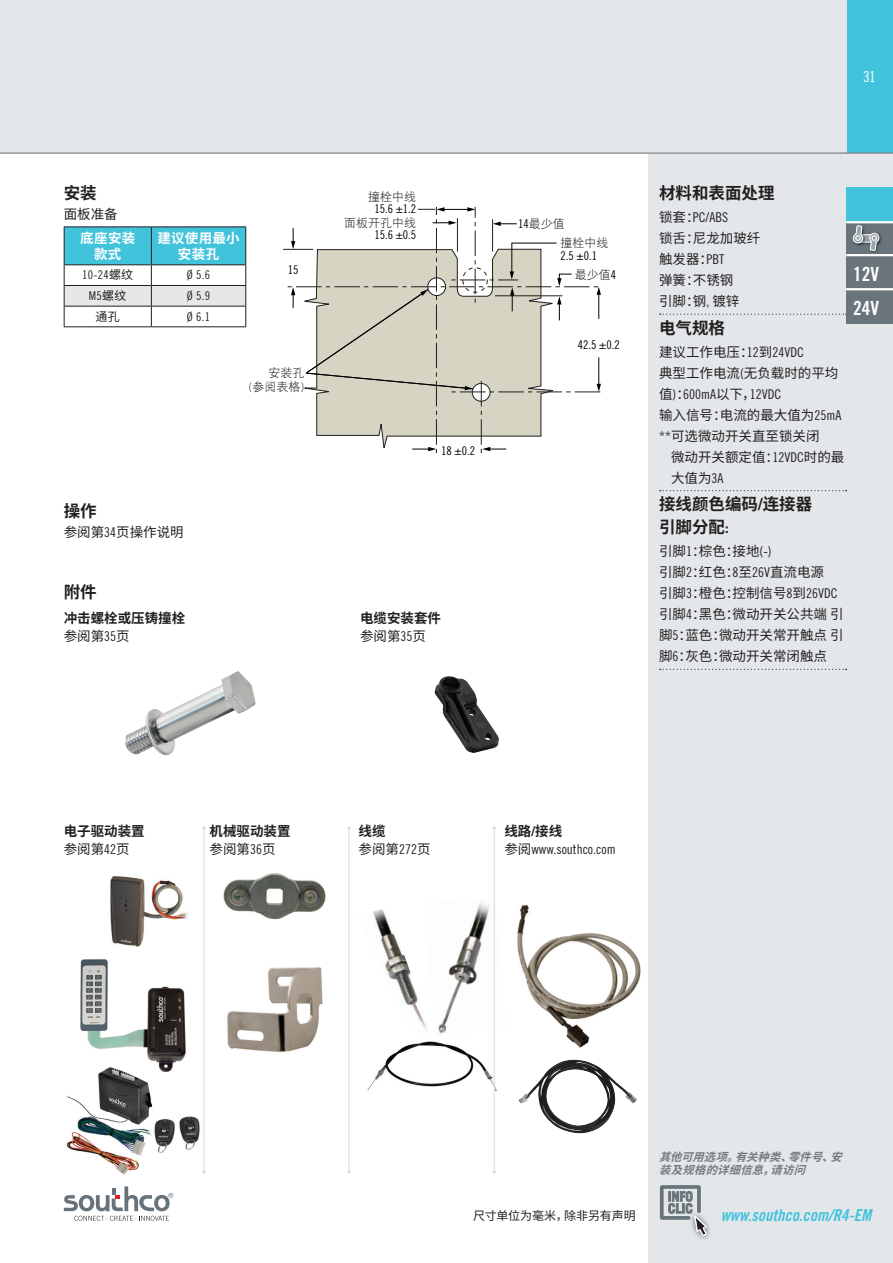
<style>
.page{position:relative;width:893px;height:1263px;background:#fff}
.page>*{position:absolute;margin:0;border:0;box-sizing:border-box;transform-origin:0 0}
.TG20_9-10_8_prod_tit{font:19.5px "Trade Gothic LT Std Bd Cn 20";color:#fff}
.M_F_sub_heads{font:700 16.5px "Noto Sans CJ Ksc";color:#231f20}
.web{font:16.5px "Trade Gothic LT Std Bd Cn 20 Obl";color:#42c3dc}
.TG20_11-13_general_t{font:700 16.5px "Noto Sans CJ Ksc";color:#231f20}
.t1{font:15px "Trade Gothic LT Std Cn 18";color:#fff}
.M_F_left-rule{font:13.5px/21px "Noto Sans CJ Ksc";color:#231f20}
.TG18_9-10_8_prod_des{font:13.5px "Noto Sans CJ Ksc";color:#231f20}
.TG20_9-10_8_prod_tit-2{font:700 13.5px "Noto Sans CJ Ksc";color:#231f20}
.TG18_9-10_8_prod_des-2{font:13.5px "Trade Gothic LT Std Cn 18";color:#231f20}
.M_F_left-rule-2{font:13.5px "Trade Gothic LT Std Cn 18";color:#231f20}
.TABLE_head_white_TG2{font:700 13.5px/16.2px "Noto Sans CJ Ksc";letter-spacing:.025em;color:#fff;text-align:center}
.TG18_9-10_8_prod_des-3{font:700 13.5px/18px "Noto Sans CJ Ksc";color:#231f20}
.t2{font:12px/12.9px "Trade Gothic Cond Eighteen";color:#000}
.TABLE_TG18_8auto{font:12px "Trade Gothic LT Std Cn 18";color:#231f20}
.t3{font:12px/13.5px "DFP Hei W3";color:#1d1d1b;text-align:right}
.TABLE_TG18_8auto-2{font:12px "Noto Sans CJ Ksc";letter-spacing:-.01em;color:#231f20}
.t4{font:italic 700 11.25px/13.5px "Noto Sans CJ Ksc";color:#787a7d}
.s1{font-family:"Noto Sans CJ Ksc"}
.s2{font-family:"Trade Gothic LT Std Cn 18"}
.s3{font-family:"DFP Hei W3";color:#1d1d1b}
.s4{font-family:"Trade Gothic Cond Eighteen";color:#000}
.s5{font-family:"Trade Gothic LT Std Bd Cn 20";font-weight:400}
.s6{font-weight:400}
.s7{font-family:"Trade Gothic LT Std Cn 18";font-weight:400}
</style>
<div class="page">
<div style="left:846px;top:0;width:47px;height:153px;background:#42c3dc"></div>
<div style="left:0;top:0;width:846px;height:153px;background:#e4e7ea"></div>
<svg style="left:64px;top:1186px;width:109px;height:35px"></svg>
<div style="left:648px;top:153px;width:245px;height:1110px;background:#e4e7ea"></div>
<hr style="left:0;top:153px;width:893px;height:1px;background:#787a7d">
<div style="left:846px;top:187px;width:47px;height:34px;background:#42c3dc"></div>
<img style="left:699px;top:1222px;width:11px;height:18px">
<svg style="left:659px;top:1185px;width:48px;height:52px"></svg>
<img style="left:434px;top:676px;width:65px;height:77px">
<hr style="left:64px;top:226px;width:87px;height:1px;background:#231f20">
<hr style="left:151px;top:226px;width:95px;height:1px;background:#231f20">
<svg style="left:64px;top:227px;width:182px;height:99px"></svg>
<hr style="left:64px;top:326px;width:87px;height:1px;background:#231f20">
<hr style="left:151px;top:326px;width:95px;height:1px;background:#231f20">
<img style="left:125px;top:671px;width:131px;height:84px">
<svg style="left:660px;top:314px;width:186px;height:1px"></svg>
<svg style="left:660px;top:490px;width:187px;height:1px"></svg>
<svg style="left:660px;top:669px;width:187px;height:1px"></svg>
<div style="left:846px;top:222px;width:47px;height:101px;background:#6a757b"></div>
<hr style="left:846px;top:254px;width:47px;height:2px;background:#fff">
<hr style="left:846px;top:221px;width:47px;height:2px;background:#fff">
<img style="left:850px;top:223px;width:18px;height:1px">
<img style="left:873px;top:234px;width:9px;height:19px">
<svg style="left:852px;top:225px;width:28px;height:27px"></svg>
<hr style="left:846px;top:288px;width:47px;height:2px;background:#fff">
<img style="left:80px;top:959px;width:106px;height:103px">
<img style="left:66px;top:1062px;width:134px;height:113px">
<img style="left:438px;top:896px;width:56px;height:139px">
<img style="left:373px;top:909px;width:54px;height:121px">
<img style="left:367px;top:1039px;width:130px;height:59px">
<hr style="left:203px;top:828px;width:1px;height:344px;background:#d3d8dc">
<hr style="left:494px;top:828px;width:1px;height:344px;background:#d3d8dc">
<hr style="left:349px;top:828px;width:1px;height:344px;background:#d3d8dc">
<img style="left:110px;top:876px;width:78px;height:71px">
<img style="left:223px;top:873px;width:103px;height:47px">
<img style="left:227px;top:967px;width:96px;height:85px">
<img style="left:517px;top:905px;width:124px;height:143px">
<img style="left:518px;top:1059px;width:119px;height:74px">
<hr style="left:283px;top:249px;width:30px;height:1px;background:#221f1f">
<svg style="left:288px;top:207px;width:315px;height:246px"></svg>
<p class="TG20_11-13_general_t" style="left:64px;top:184px;width:34px">安装</p>
<p class="TG18_9-10_8_prod_des" style="left:64px;top:207px;width:55px">面板准备</p>
<p class="TABLE_head_white_TG2" style="left:80px;top:230px;width:57px">底座安装款式</p>
<p class="TABLE_head_white_TG2" style="left:157px;top:230px;width:84px">建议使用最小安装孔</p>
<p class="TABLE_TG18_8auto" style="left:82px;top:268px;width:53px">10-24<span class="s1">螺纹</span></p>
<p class="TABLE_TG18_8auto" style="left:187px;top:268px;width:25px">Ø 5.6</p>
<p class="TABLE_TG18_8auto" style="left:89px;top:289px;width:39px">M5<span class="s1">螺纹</span></p>
<p class="TABLE_TG18_8auto" style="left:187px;top:289px;width:25px">Ø 5.9</p>
<p class="TABLE_TG18_8auto-2" style="left:96px;top:310px;width:26px">通孔</p>
<p class="TABLE_TG18_8auto" style="left:187px;top:309px;width:25px">Ø 6.1</p>
<p class="t2" style="left:288px;top:263px;width:12px">15</p>
<p class="t3" style="left:249px;top:366px;width:57px">安装孔<br>(参阅表格)</p>
<p class="TG20_11-13_general_t" style="left:64px;top:501px;width:34px">操作</p>
<p class="TG18_9-10_8_prod_des" style="left:64px;top:524px;width:121px">参阅第<span class="s2">34</span>页操作说明</p>
<p class="TG20_11-13_general_t" style="left:64px;top:583px;width:34px">附件</p>
<p class="TG20_9-10_8_prod_tit-2" style="left:64px;top:610px;width:123px">冲击螺栓或压铸撞栓</p>
<p class="TG18_9-10_8_prod_des" style="left:64px;top:628px;width:67px">参阅第<span class="s2">35</span>页</p>
<p class="t2" style="left:344px;top:190px;width:74px;text-align:right"><span class="s3">撞栓中线<br></span>15.6 ±1.2<br><span class="s3">面板开孔中线<br></span>15.6 ±0.5</p>
<p class="t2" style="left:441px;top:444px;width:35px">18 ±0.2</p>
<p class="TG20_9-10_8_prod_tit-2" style="left:360px;top:610px;width:83px">电缆安装套件</p>
<p class="TG18_9-10_8_prod_des" style="left:360px;top:628px;width:67px">参阅第<span class="s2">35</span>页</p>
<p class="t1" style="left:863px;top:68px;width:14px">31</p>
<p class="t3" style="left:518px;top:217px;width:48px"><span class="s4">14</span>最少值</p>
<p class="t2" style="left:561px;top:237px;width:49px"><span class="s3">撞栓中线<br></span>2.5 ±0.1</p>
<p class="t3" style="left:575px;top:268px;width:43px">最少值<span class="s4">4</span></p>
<p class="t2" style="left:578px;top:338px;width:43px">42.5 ±0.2</p>
<p class="M_F_sub_heads" style="left:659px;top:184px;width:117px">材料和表面处理</p>
<p class="M_F_left-rule" style="left:659px;top:207px;width:103px">锁套：<span class="s2">PC/ABS<br></span>锁舌：尼龙加玻纤触发器：<span class="s2">PBT<br></span>弹簧：不锈钢<br>引脚：钢<span class="s2">,</span> 镀锌</p>
<p class="M_F_sub_heads" style="left:659px;top:318px;width:67px">电气规格</p>
<p class="M_F_left-rule" style="left:659px;top:341px;width:146px">建议工作电压：<span class="s2">12</span>到<span class="s2">24VDC</span></p>
<p class="M_F_left-rule" style="left:659px;top:362px;width:181px">典型工作电流<span class="s2">(</span>无负载时的平均</p>
<p class="M_F_left-rule-2" style="left:659px;top:386px;width:124px"><span class="s1">值</span>)<span class="s1">：</span>600mA<span class="s1">以下，</span>12VDC</p>
<p class="M_F_left-rule" style="left:659px;top:404px;width:184px">输入信号：电流的最大值为<span class="s2">25mA</span></p>
<p class="M_F_left-rule" style="left:659px;top:425px;width:162px"><span class="s2">**</span> 可选微动开关直至锁关闭</p>
<p class="M_F_left-rule" style="left:671px;top:446px;width:175px">微动开关额定值：<span class="s2">12VDC</span>时的最</p>
<p class="M_F_left-rule" style="left:671px;top:467px;width:54px">大值为<span class="s2">3A</span></p>
<p class="M_F_sub_heads" style="left:659px;top:495px;width:155px">接线颜色编码<span class="s5">/</span>连接器</p>
<p class="M_F_sub_heads" style="left:659px;top:518px;width:71px">引脚分配<span class="s5">:</span></p>
<p class="M_F_left-rule" style="left:659px;top:541px;width:186px">引脚<span class="s2">1</span>：棕色：接地<span class="s2">(-)<br></span>引脚<span class="s2">2</span>：红色：<span class="s2">8</span>至<span class="s2">26V</span>直流电源<br>引脚<span class="s2">3</span>：橙色：控制信号<span class="s2">8</span>到<span class="s2">26VDC</span>引脚<span class="s2">4</span>：黑色：微动开关公共端引脚<span class="s2">5</span>：蓝色：微动开关常开触点引脚<span class="s2">6</span>：灰色：微动开关常闭触点</p>
<p class="TG20_9-10_8_prod_tit" style="left:853px;top:262px;width:27px">12V</p>
<p class="TG20_9-10_8_prod_tit" style="left:853px;top:296px;width:27px">24V</p>
<p class="TG20_9-10_8_prod_tit-2" style="left:64px;top:823px;width:82px">电子驱动装置</p>
<p class="TG18_9-10_8_prod_des" style="left:64px;top:841px;width:67px">参阅第<span class="s2">42</span>页</p>
<p class="TG18_9-10_8_prod_des-3" style="left:210px;top:822px;width:82px">机械驱动装置<span class="s6">参阅第</span><span class="s7">36</span><span class="s6">页</span></p>
<p class="TG20_9-10_8_prod_tit-2" style="left:359px;top:823px;width:29px">线缆</p>
<p class="TG18_9-10_8_prod_des" style="left:359px;top:841px;width:73px">参阅第<span class="s2">272</span>页</p>
<p class="TG20_9-10_8_prod_tit-2" style="left:504px;top:823px;width:59px">线路<span class="s5">/</span>接线</p>
<p class="TG18_9-10_8_prod_des-2" style="left:504px;top:841px;width:113px"><span class="s1">参阅</span>www.southco.com</p>
<p class="TABLE_TG18_8auto-2" style="left:473px;top:1208px;width:164px">尺寸单位为毫米，除非另有声明</p>
<p class="t4" style="left:659px;top:1150px;width:193px">其他可用选项。有关种类、零件号、安装及规格的详细信息，请访问</p>
<p class="web" style="left:721px;top:1205px;width:152px">www.southco.com/R4-EM</p>
</div>
